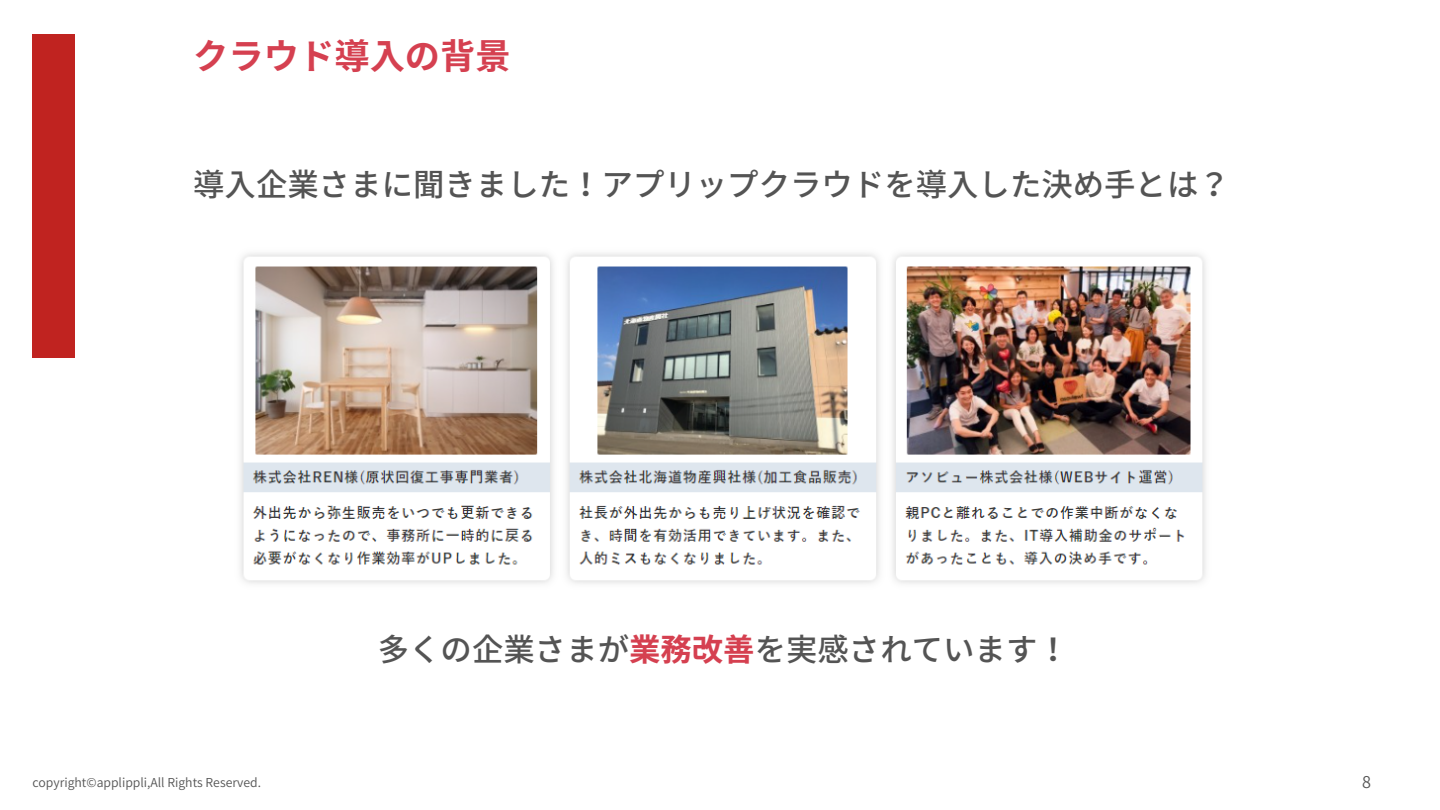
<style>
.page{position:relative;width:1440px;height:810px;background:#fff}
.page>*{position:absolute;margin:0;border:0;box-sizing:border-box;transform-origin:0 0}
.t1{font:700 35.3px "Noto Sans JP";color:#d54050}
.t2{font:500 31.4px "Noto Sans JP";color:#545454}
.t3{font:16.2px "Source Han Sans JP";color:#545454}
.t4{font:600 12.3px "Noto Sans JP";color:#545454}
.s1{font-weight:700;color:#d54050}
</style>
<div class="page">
<img style="left:240px;top:253px;width:966px;height:331px">
<div style="left:32px;top:34px;width:42px;height:324px;background:#c02320"></div>
<h1 class="t1" style="left:193px;top:28px;width:319px">クラウド導入の背景</h1>
<h2 class="t2" style="left:193px;top:159px;width:1038px">導入企業さまに聞きました！アプリップクラウドを導入した決め手とは？</h2>
<p class="t2" style="left:378px;top:625px;width:693px">多くの企業さまが<span class="s1">業務改善</span>を実感されています！</p>
<p class="t4" style="left:32px;top:772px;width:230px">copyright©applippli,All Rights Reserved.</p>
<h2 class="t3" style="left:1362px;top:770px;width:10px">8</h2>
</div>
